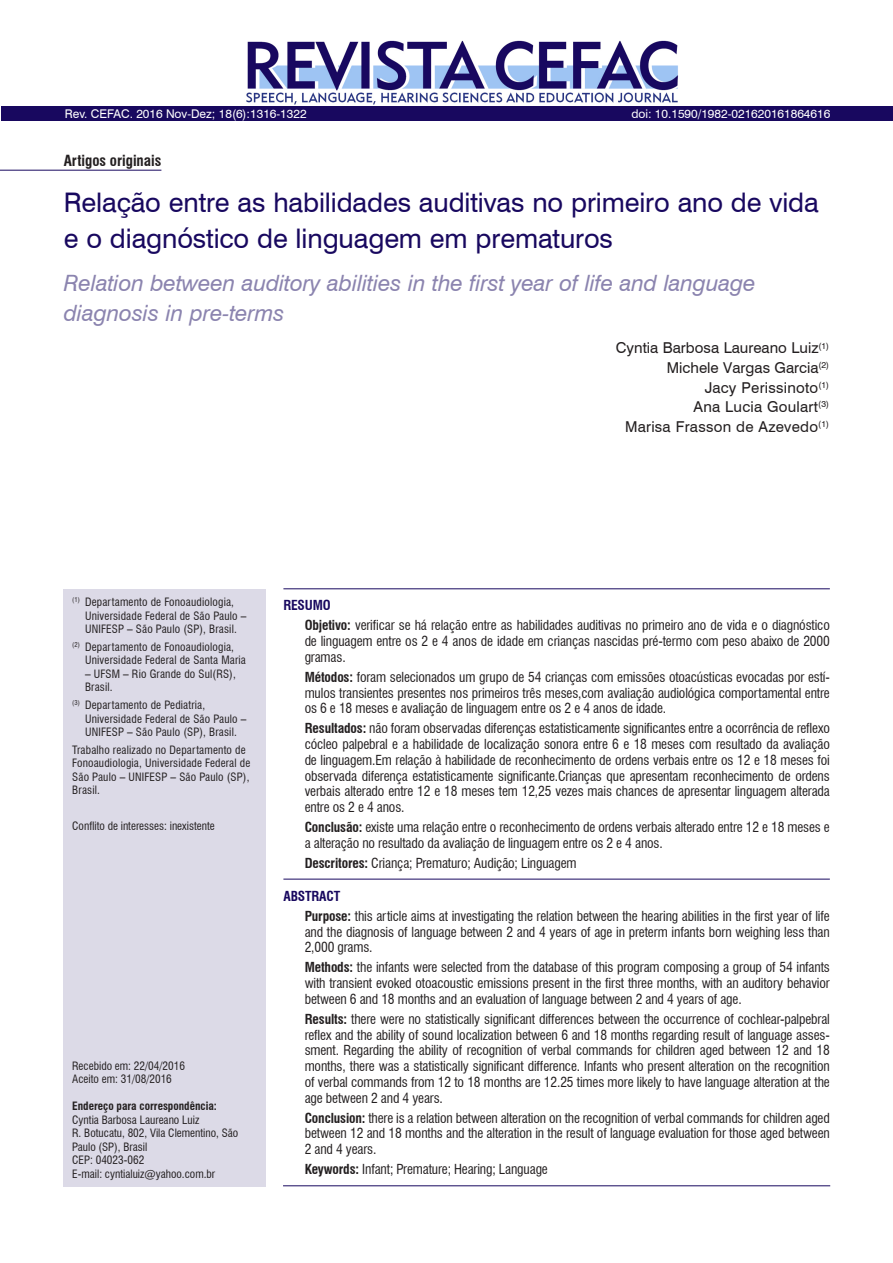
<style>
.page{position:relative;width:893px;height:1263px;background:#fff}
.page>*{position:absolute;margin:0;border:0;box-sizing:border-box;transform-origin:0 0}
.Titulo{font:27px/36px "Swiss 721 BT";letter-spacing:-.005em;color:#18085f}
.Titulo_ingles{font:italic 22.5px/30px "Swiss 721 BT";letter-spacing:-.005em;color:#8b84af}
.Autor{font:15px "Swiss 721 BT";letter-spacing:.015em;color:#231f20}
.Tipo_de_artigo{font:700 condensed 15px "Swiss 721 BT";color:#231f20}
.Resumo{font:condensed 13.5px/15.8px "Swiss 721 BT";letter-spacing:-.01em;color:#231f20;text-align:justify}
.Resumo_título{font:700 condensed 13.5px "Swiss 721 BT";letter-spacing:-.01em;color:#18085f}
.Legenda_bibliográfi{font:12px "Swiss 721 BT";color:#fff}
.DOI_-_variável_1{font:12px "Swiss 721 BT";color:#fff}
.Notas{font:condensed 11.25px/13.5px "Swiss 721 BT";letter-spacing:.015em;color:#231f20}
.Endereço_correspond{font:condensed 11.25px/13.5px "Swiss 721 BT";color:#231f20}
.Notas_sem_paragrafo{font:condensed 11.25px/13.5px "Swiss 721 BT";letter-spacing:.015em;color:#231f20}
.Endereço_correspond-2{font:700 condensed 11.25px "Swiss 721 BT";color:#231f20}
.s1{font-weight:700}
</style>
<div class="page">
<div style="left:64px;top:589px;width:202px;height:597px;background:#dcdae7"></div>
<hr style="left:283px;top:588px;width:547px;height:1px;background:#18085f">
<hr style="left:283px;top:879px;width:547px;height:1px;background:#18085f">
<hr style="left:283px;top:1185px;width:547px;height:1px;background:#18085f">
<hr style="left:0;top:170px;width:161px;height:1px;background:#18085f">
<img style="left:246px;top:40px;width:432px;height:65px">
<div style="left:1px;top:106px;width:892px;height:15px;background:#18085f"></div>
<p class="Legenda_bibliográfi" style="left:65px;top:106px;width:243px">Rev. CEFAC. 2016 Nov-Dez; 18(6):1316-1322</p>
<p class="DOI_-_variável_1" style="left:631px;top:106px;width:200px">doi: 10.1590/1982-021620161864616</p>
<p class="Tipo_de_artigo" style="left:64px;top:152px;width:99px">Artigos originais</p>
<p class="Titulo" style="left:64px;top:184px;width:756px">Relação entre as habilidades auditivas no primeiro ano de vida e o diagnóstico de linguagem em prematuros</p>
<p class="Titulo_ingles" style="left:64px;top:268px;width:693px">Relation between auditory abilities in the first year of life and language diagnosis in pre-terms</p>
<p class="Autor" style="left:616px;top:338px;width:215px">Cyntia Barbosa Laureano Luiz<sup>(1)</sup></p>
<p class="Autor" style="left:667px;top:357px;width:164px">Michele Vargas Garcia<sup>(2)</sup></p>
<p class="Autor" style="left:705px;top:377px;width:126px">Jacy Perissinoto<sup>(1)</sup></p>
<p class="Autor" style="left:694px;top:396px;width:137px">Ana Lucia Goulart<sup>(3)</sup></p>
<p class="Autor" style="left:625px;top:416px;width:206px">Marisa Frasson de Azevedo<sup>(1)</sup></p>
<p class="Notas" style="left:85px;top:595px;width:163px;text-indent:-13px"><sup>(1)</sup> Departamento de Fonoaudiologia,<br>Universidade Federal de São Paulo –<br>UNIFESP – São Paulo (SP), Brasil.</p>
<p class="Notas" style="left:85px;top:640px;width:162px;text-indent:-13px"><sup>(2)</sup> Departamento de Fonoaudiologia,<br>Universidade Federal de Santa Maria</p>
<p class="Notas" style="left:85px;top:667px;width:152px">– UFSM – Rio Grande do Sul(RS),<br>Brasil.</p>
<p class="Notas" style="left:85px;top:698px;width:163px;text-indent:-13px"><sup>(3)</sup> Departamento de Pediatria,<br>Universidade Federal de São Paulo –<br>UNIFESP – São Paulo (SP), Brasil.</p>
<p class="Notas_sem_paragrafo" style="left:72px;top:743px;width:180px">Trabalho realizado no Departamento de<br>Fonoaudiologia, Universidade Federal de<br>São Paulo – UNIFESP – São Paulo (SP),<br>Brasil.</p>
<p class="Notas" style="left:72px;top:819px;width:144px">Conflito de interesses: inexistente</p>
<p class="Endereço_correspond" style="left:72px;top:1059px;width:114px">Recebido em: 22/04/2016</p>
<p class="Endereço_correspond" style="left:72px;top:1072px;width:101px">Aceito em: 31/08/2016</p>
<p class="Endereço_correspond-2" style="left:72px;top:1099px;width:146px">Endereço para correspondência:</p>
<p class="Endereço_correspond" style="left:72px;top:1113px;width:129px">Cyntia Barbosa Laureano Luiz</p>
<p class="Endereço_correspond" style="left:72px;top:1126px;width:167px">R. Botucatu, 802, Vila Clementino, São<br>Paulo (SP), Brasil</p>
<p class="Endereço_correspond" style="left:72px;top:1153px;width:73px">CEP: 04023-062</p>
<p class="Endereço_correspond" style="left:72px;top:1167px;width:144px">E-mail: cyntialuiz@yahoo.com.br</p>
<p class="Resumo_título" style="left:283px;top:597px;width:49px">RESUMO</p>
<p class="Resumo" style="left:305px;top:618px;width:527px"><span class="s1">Objetivo:</span> verificar se há relação entre as habilidades auditivas no primeiro ano de vida e o diagnóstico de linguagem entre os 2 e 4 anos de idade em crianças nascidas pré-termo com peso abaixo de 2000 gramas.</p>
<p class="Resumo" style="left:305px;top:669px;width:527px"><span class="s1">Métodos:</span> foram selecionados um grupo de 54 crianças com emissões otoacústicas evocadas por estí&shy;mulos transientes presentes nos primeiros três meses,com avaliação audiológica comportamental entre os 6 e 18 meses e avaliação de linguagem entre os 2 e 4 anos de idade.</p>
<p class="Resumo" style="left:305px;top:721px;width:527px"><span class="s1">Resultados:</span> não foram observadas diferenças estatisticamente significantes entre a ocorrência de reflexo cócleo palpebral e a habilidade de localização sonora entre 6 e 18 meses com resultado da avaliação de linguagem.Em relação à habilidade de reconhecimento de ordens verbais entre os 12 e 18 meses foi observada diferença estatisticamente significante.Crianças que apresentam reconhecimento de ordens verbais alterado entre 12 e 18 meses tem 12,25 vezes mais chances de apresentar linguagem alterada entre os 2 e 4 anos.</p>
<p class="Resumo" style="left:305px;top:819px;width:527px"><span class="s1">Conclusão:</span> existe uma relação entre o reconhecimento de ordens verbais alterado entre 12 e 18 meses e a alteração no resultado da avaliação de linguagem entre os 2 e 4 anos.</p>
<p class="Resumo" style="left:305px;top:855px;width:273px"><span class="s1">Descritores:</span> Criança; Prematuro; Audição; Linguagem</p>
<p class="Resumo_título" style="left:283px;top:888px;width:58px">ABSTRACT</p>
<p class="Resumo" style="left:305px;top:908px;width:527px"><span class="s1">Purpose:</span> this article aims at investigating the relation between the hearing abilities in the first year of life and the diagnosis of language between 2 and 4 years of age in preterm infants born weighing less than 2,000 grams.</p>
<p class="Resumo" style="left:305px;top:959px;width:527px"><span class="s1">Methods:</span> the infants were selected from the database of this program composing a group of 54 infants with transient evoked otoacoustic emissions present in the first three months, with an auditory behavior between 6 and 18 months and an evaluation of language between 2 and 4 years of age.</p>
<p class="Resumo" style="left:305px;top:1011px;width:527px"><span class="s1">Results:</span> there were no statistically significant differences between the occurrence of cochlear-palpebral reflex and the ability of sound localization between 6 and 18 months regarding result of language asses&shy;sment. Regarding the ability of recognition of verbal commands for children aged between 12 and 18 months, there was a statistically significant difference. Infants who present alteration on the recognition of verbal commands from 12 to 18 months are 12.25 times more likely to have language alteration at the age between 2 and 4 years.</p>
<p class="Resumo" style="left:305px;top:1110px;width:527px"><span class="s1">Conclusion:</span> there is a relation between alteration on the recognition of verbal commands for children aged between 12 and 18 months and the alteration in the result of language evaluation for those aged between 2 and 4 years.</p>
<p class="Resumo" style="left:305px;top:1161px;width:245px"><span class="s1">Keywords:</span> Infant; Premature; Hearing; Language</p>
</div>
